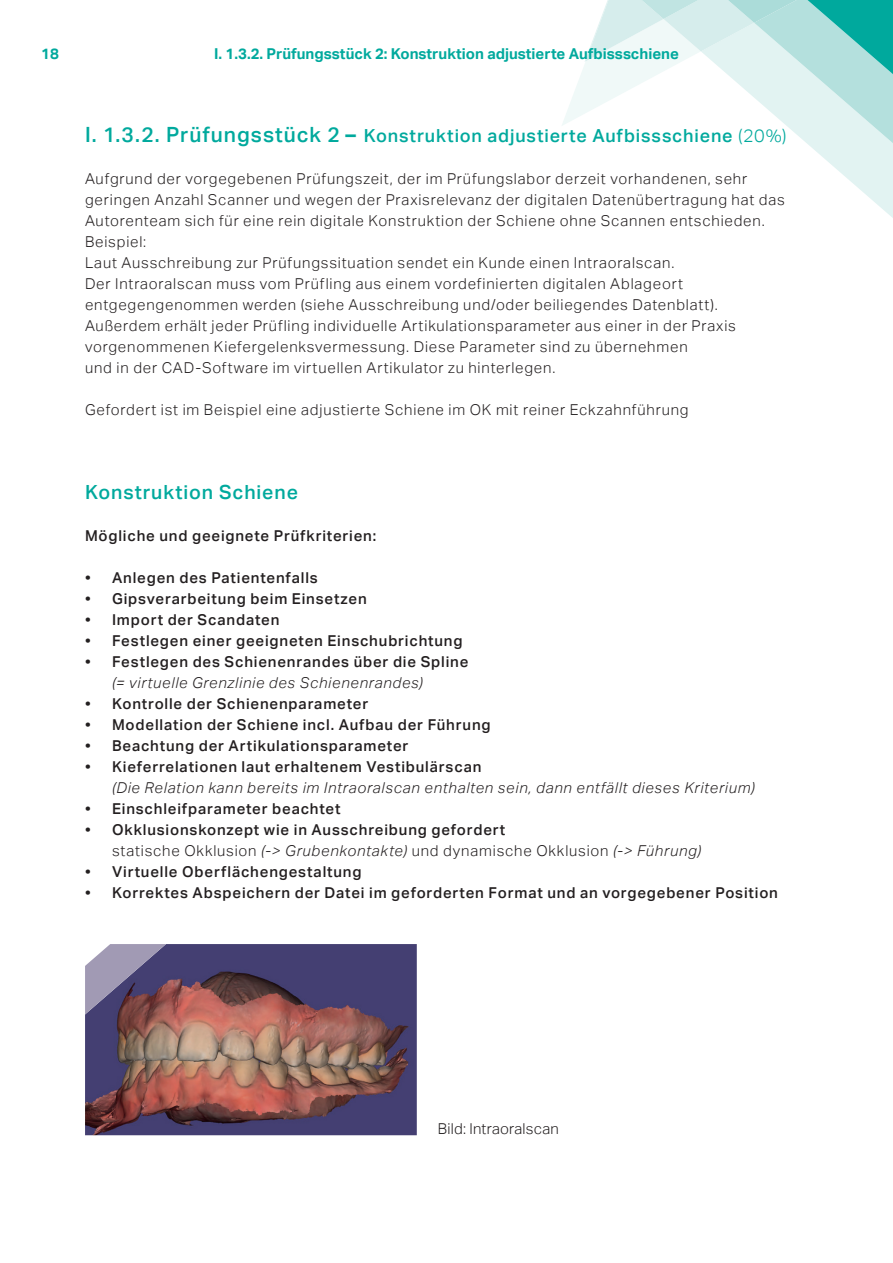
<style>
.page{position:relative;width:893px;height:1263px;background:#fff}
.page>*{position:absolute;margin:0;border:0;box-sizing:border-box;transform-origin:0 0}
.t1{font:500 19.5px "Aktiv Grotesk";letter-spacing:.045em;color:#00a99d}
.t2{font:500 18px "Aktiv Grotesk";letter-spacing:.045em;color:#00a99d}
.t3{font:300 15px/21px "Aktiv Grotesk";letter-spacing:.055em;color:#231f20}
.t4{font:500 15px/21px "Aktiv Grotesk";letter-spacing:.055em;color:#231f20}
.t5{font:italic 300 15px "Aktiv Grotesk";letter-spacing:.055em;color:#231f20}
.t6{font:700 15px "Aktiv Grotesk";color:#00a99d}
.t7{font:300 15px "Aktiv Grotesk";letter-spacing:.015em;color:#231f20}
.s1{font-size:21px}
.s2{font-weight:700;font-size:21px}
.s3{font-weight:300}
.s4{font-weight:300;font-style:italic}
</style>
<div class="page">
<svg style="left:562px;top:0;width:331px;height:218px"></svg>
<img style="left:85px;top:944px;width:332px;height:191px">
<svg style="left:85px;top:944px;width:88px;height:134px;background:#776478"></svg>
<p class="t6" style="left:41px;top:45px;width:19px">18</p>
<p class="t6" style="left:214px;top:45px;width:466px">I. 1.3.2. Prüfungsstück 2: Konstruktion adjustierte Aufbissschiene</p>
<p class="t2" style="left:85px;top:126px;width:703px"><span class="s1">I. 1.3.2. Prüfungsstück 2</span> <span class="s2">–</span> Konstruktion adjustierte Aufbissschiene <span class="s3">(20%)</span></p>
<p class="t3" style="left:85px;top:169px;width:701px">Aufgrund der vorgegebenen Prüfungszeit, der im Prüfungslabor derzeit vorhandenen, sehr geringen Anzahl Scanner und wegen der Praxisrelevanz der digitalen Datenübertragung hat das Autorenteam sich für eine rein digitale Konstruktion der Schiene ohne Scannen entschieden.<br>Beispiel:<br>Laut Ausschreibung zur Prüfungssituation sendet ein Kunde einen Intraoralscan.<br>Der Intraoralscan muss vom Prüfling aus einem vordefinierten digitalen Ablageort entgegengenommen werden (siehe Ausschreibung und/oder beiliegendes Datenblatt).<br>Außerdem erhält jeder Prüfling individuelle Artikulationsparameter aus einer in der Praxis vorgenommenen Kiefergelenksvermessung. Diese Parameter sind zu übernehmen<br>und in der CAD-Software im virtuellen Artikulator zu hinterlegen.</p>
<p class="t3" style="left:85px;top:400px;width:605px">Gefordert ist im Beispiel eine adjustierte Schiene im OK mit reiner Eckzahnführung</p>
<h1 class="t1" style="left:85px;top:481px;width:214px">Konstruktion Schiene</h1>
<p class="t4" style="left:85px;top:526px;width:293px">Mögliche und geeignete Prüfkriterien:</p>
<p class="t4" style="left:85px;top:568px;width:234px">• Anlegen des Patientenfalls</p>
<p class="t4" style="left:85px;top:589px;width:283px">• Gipsverarbeitung beim Einsetzen</p>
<p class="t4" style="left:85px;top:610px;width:196px">• Import der Scandaten</p>
<p class="t4" style="left:85px;top:631px;width:379px">• Festlegen einer geeigneten Einschubrichtung</p>
<p class="t4" style="left:85px;top:652px;width:385px">• Festlegen des Schienenrandes über die Spline</p>
<p class="t5" style="left:112px;top:674px;width:312px">(= virtuelle Grenzlinie des Schienenrandes)</p>
<p class="t4" style="left:85px;top:694px;width:285px">• Kontrolle der Schienenparameter</p>
<p class="t4" style="left:85px;top:715px;width:407px">• Modellation der Schiene incl. Aufbau der Führung</p>
<p class="t4" style="left:85px;top:736px;width:325px">• Beachtung der Artikulationsparameter</p>
<p class="t4" style="left:85px;top:757px;width:398px">• Kieferrelationen laut erhaltenem Vestibulärscan</p>
<p class="t5" style="left:112px;top:779px;width:644px">(Die Relation kann bereits im Intraoralscan enthalten sein, dann entfällt dieses Kriterium)</p>
<p class="t4" style="left:85px;top:799px;width:257px">• Einschleifparameter beachtet</p>
<p class="t4" style="left:112px;top:820px;width:591px;text-indent:-27px">• Okklusionskonzept wie in Ausschreibung gefordert<br><span class="s3">statische Okklusion</span> <span class="s4">(-&gt; Grubenkontakte)</span> <span class="s3">und dynamische Okklusion</span> <span class="s4">(-&gt; Führung)</span></p>
<p class="t4" style="left:85px;top:862px;width:278px">• Virtuelle Oberflächengestaltung</p>
<p class="t4" style="left:85px;top:883px;width:694px">• Korrektes Abspeichern der Datei im geforderten Format und an vorgegebener Position</p>
<p class="t7" style="left:438px;top:1120px;width:122px">Bild: Intraoralscan</p>
</div>
